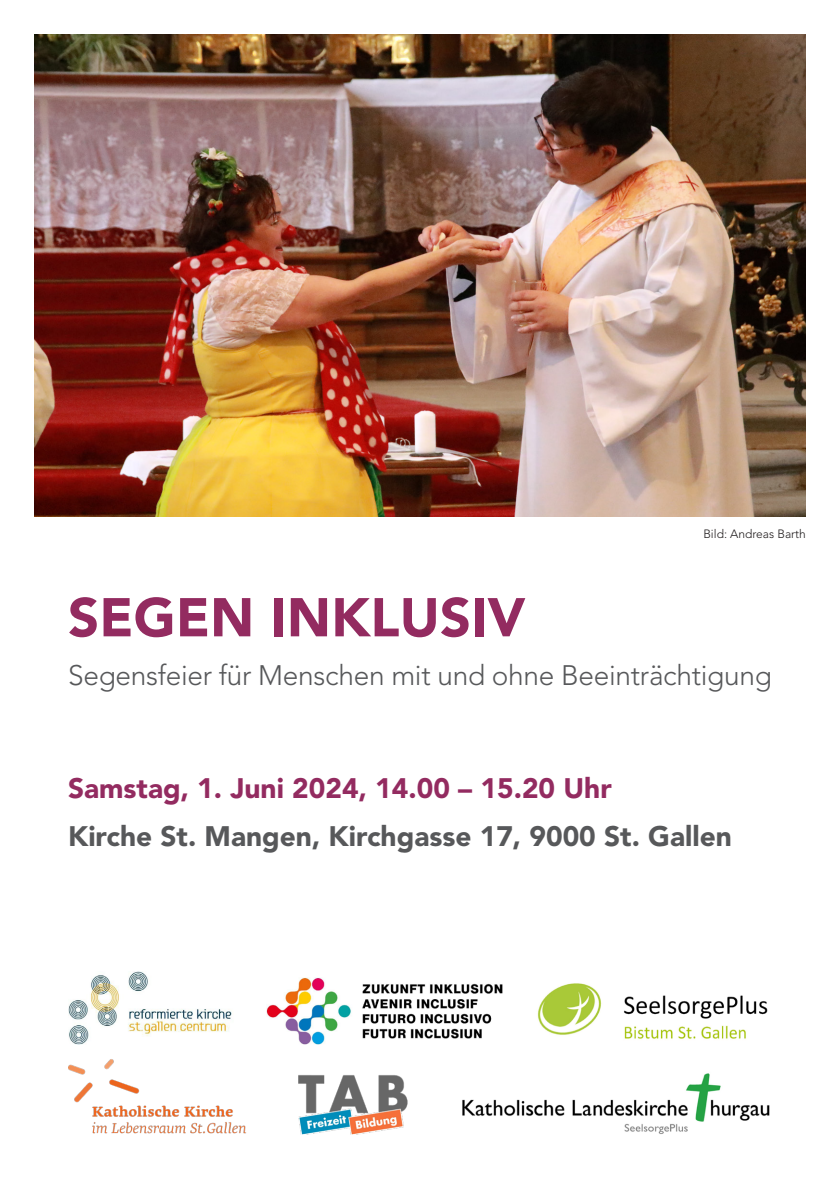
<style>
.page{position:relative;width:840px;height:1191px;background:#fff}
.page>*{position:absolute;margin:0;border:0;box-sizing:border-box;transform-origin:0 0}
.t1{font:900 54px "Avenir LT Std";letter-spacing:.005em;color:#932b60}
.t2{font:300 28px "Avenir LT Std";letter-spacing:-.01em;color:#57585a}
.t3{font:900 28px "Avenir LT Std";color:#57585a}
.t4{font:900 28px "Avenir LT Std";color:#932b60}
.t5{font:300 12px "Avenir LT Std";color:#231f20}
</style>
<div class="page">
<img style="left:462px;top:1073px;width:308px;height:61px">
<img style="left:34px;top:34px;width:771px;height:482px">
<img style="left:68px;top:971px;width:164px;height:73px">
<img style="left:537px;top:983px;width:231px;height:56px">
<img style="left:298px;top:1075px;width:110px;height:59px">
<img style="left:266px;top:977px;width:236px;height:67px">
<img style="left:68px;top:1059px;width:178px;height:75px">
<p class="t1" style="left:68px;top:585px;width:458px">SEGEN INKLUSIV</p>
<p class="t5" style="left:703px;top:527px;width:104px">Bild: Andreas Barth</p>
<p class="t2" style="left:68px;top:658px;width:704px">Segensfeier für Menschen mit und ohne Beeinträchtigung</p>
<p class="t4" style="left:68px;top:771px;width:545px">Samstag, 1. Juni 2024, 14.00 – 15.20 Uhr</p>
<p class="t3" style="left:68px;top:819px;width:665px">Kirche St. Mangen, Kirchgasse 17, 9000 St. Gallen</p>
</div>
